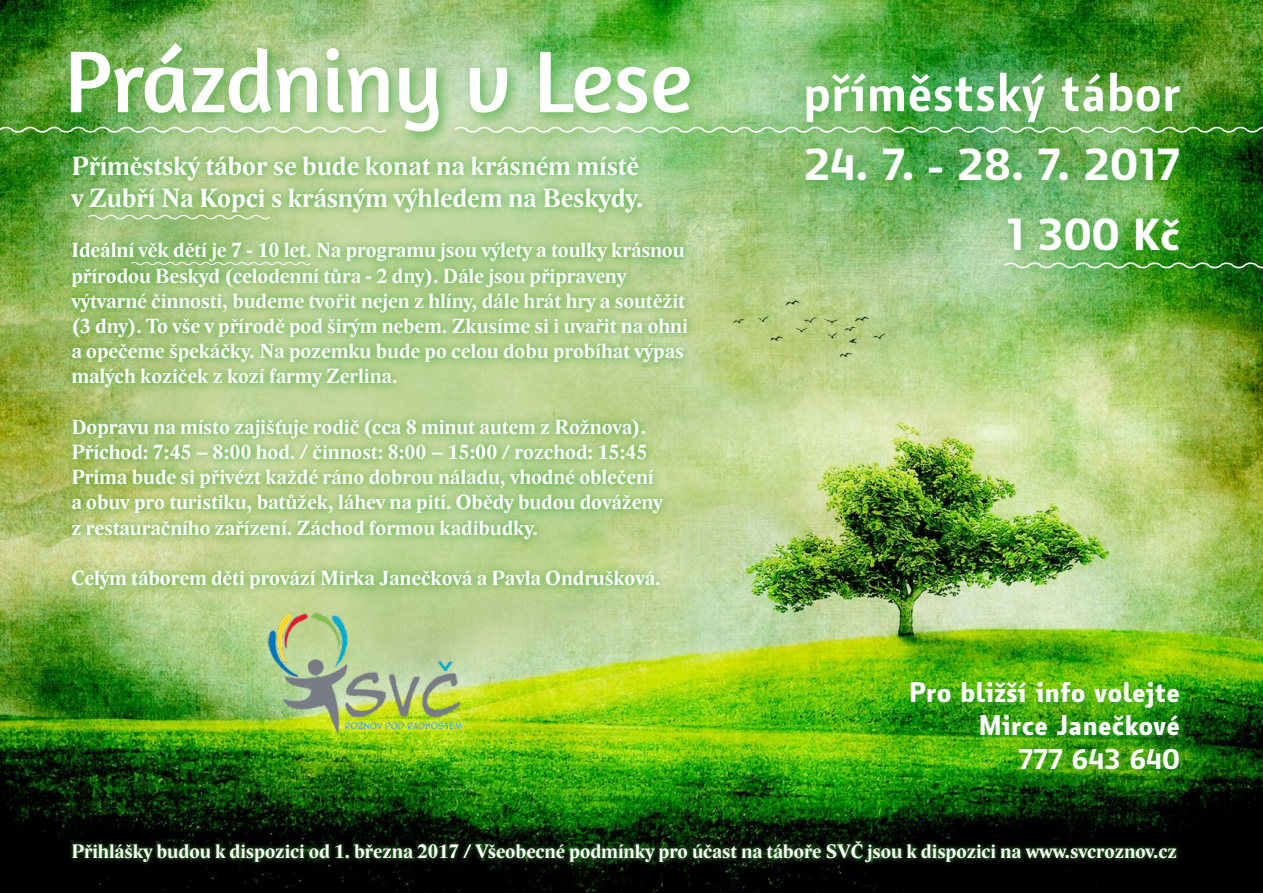
<style>
.page{position:relative;width:1263px;height:893px;background:#fff}
.page>*{position:absolute;margin:0;border:0;box-sizing:border-box;transform-origin:0 0}
.t1{font:89.1px "Amaranth";color:#fff}
.t2{font:700 53.25px "Botanika";color:#fff}
.t3{font:800 43.5px "Botanika";color:#fff}
.t4{font:800 27.6px/33.2px "Botanika";color:#fff;text-align:right}
.t5{font:700 27px/32.4px "Lido STF";color:#fff}
.t6{font:700 21px/25.2px "Lido STF";color:#fff}
.t7{font:700 19.95px "Lido STF";color:#fff}
</style>
<div class="page">
<img style="left:0;top:0;width:1263px;height:893px">
<svg style="left:63px;top:147px;width:633px;height:451px;background:#a7ca81"></svg>
<div style="left:69px;top:836px;width:1111px;height:30px;background:#3fa535;opacity:.93"></div>
<div style="left:63px;top:36px;width:641px;height:110px;background:#3fa535;opacity:.75"></div>
<div style="left:799px;top:66px;width:395px;height:70px;background:#3fa535;opacity:.75"></div>
<div style="left:798px;top:140px;width:395px;height:125px;background:#3fa535;opacity:.75"></div>
<div style="left:905px;top:676px;width:285px;height:104px;background:#3fa535;opacity:.75"></div>
<img style="left:262px;top:603px;width:206px;height:133px">
<div style="left:450px;top:121px;width:813px;height:23px;background:#3fa535;opacity:.75"></div>
<img style="left:453px;top:125px;width:810px;height:10px">
<div style="left:999px;top:256px;width:264px;height:24px;background:#3fa535;opacity:.75"></div>
<svg style="left:1002px;top:260px;width:261px;height:11px;background:#65a759"></svg>
<div style="left:0;top:121px;width:397px;height:23px;background:#3fa535;opacity:.75"></div>
<svg style="left:0;top:125px;width:388px;height:10px;background:#9fc789"></svg>
<div style="left:83px;top:209px;width:198px;height:22px;background:#3fa535;opacity:.75"></div>
<svg style="left:87px;top:213px;width:184px;height:8px"></svg>
<div style="left:126px;top:257px;width:195px;height:20px;background:#3fa535;opacity:.75"></div>
<svg style="left:130px;top:261px;width:182px;height:5px"></svg>
<p class="t1" style="left:65px;top:30px;width:629px">Prázdniny v Lese</p>
<p class="t5" style="left:71px;top:150px;width:573px">Příměstský tábor se bude konat na krásném místě v Zubří Na Kopci s krásným výhledem na Beskydy.</p>
<p class="t6" style="left:71px;top:238px;width:618px">Ideální věk dětí je 7 - 10 let. Na programu jsou výlety a toulky krásnou přírodou Beskyd (celodenní tůra - 2 dny). Dále jsou připraveny výtvarné činnosti, budeme tvořit nejen z hlíny, dále hrát hry a soutěžit (3 dny). To vše v přírodě pod širým nebem. Zkusíme si i uvařit na ohni a opečeme špekáčky. Na pozemku bude po celou dobu probíhat výpas malých koziček z kozí farmy Zerlina.</p>
<p class="t6" style="left:71px;top:415px;width:577px">Dopravu na místo zajišťuje rodič (cca 8 minut autem z Rožnova).<br>Příchod: 7:45 – 8:00 hod. / činnost: 8:00 – 15:00 / rozchod: 15:45</p>
<p class="t6" style="left:71px;top:465px;width:593px">Prima bude si přivézt každé ráno dobrou náladu, vhodné oblečení a obuv pro turistiku, batůžek, láhev na pití. Obědy budou dováženy z restauračního zařízení. Záchod formou kadibudky.</p>
<p class="t6" style="left:71px;top:566px;width:591px">Celým táborem děti provází Mirka Janečková a Pavla Ondrušková.</p>
<p class="t2" style="left:803px;top:60px;width:380px">příměstský tábor</p>
<p class="t3" style="left:804px;top:138px;width:378px">24. 7. - 28. 7. 2017</p>
<p class="t3" style="left:1006px;top:208px;width:175px">1 300 Kč</p>
<p class="t4" style="left:909px;top:676px;width:273px">Pro bližší info volejte<br>Mirce Janečkové<br>777 643 640</p>
<p class="t7" style="left:71px;top:839px;width:1107px">Přihlášky budou k dispozici od 1. března 2017 / Všeobecné podmínky pro účast na táboře SVČ jsou k dispozici na www.svcroznov.cz</p>
</div>
